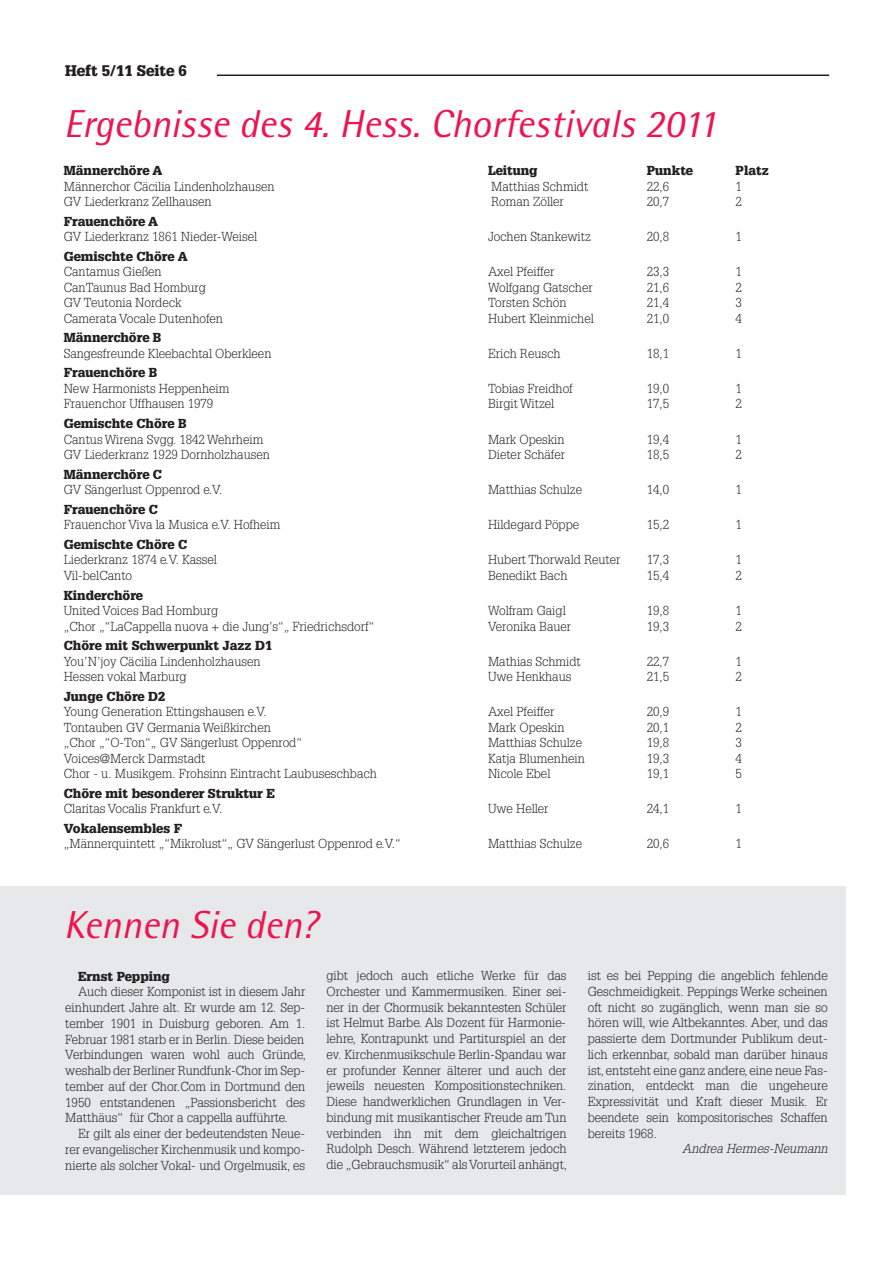
<style>
.page{position:relative;width:893px;height:1263px;background:#fff}
.page>*{position:absolute;margin:0;border:0;box-sizing:border-box;transform-origin:0 0}
.t1{font:italic 39px "Rotis Semi Sans";color:#ed1450}
.t2{font:900 15px "Glypha";color:#231f20}
.t3{font:300 12.75px/15.8px "Glypha";color:#231f20;text-align:justify}
.t4{font:900 12.75px "Glypha";color:#231f20}
.t5{font:italic 300 12.75px "Glypha";letter-spacing:.005em;color:#231f20}
</style>
<div class="page">
<hr style="left:217px;top:75px;width:612px;height:1px;background:#231f20">
<div style="left:0;top:886px;width:846px;height:309px;background:#e7e8e9"></div>
<p class="t2" style="left:65px;top:65px;width:123px">Heft 5/11 Seite 6</p>
<h1 class="t1" style="left:64px;top:111px;width:655px">Ergebnisse des 4. Hess. Chorfestivals 2011</h1>
<p class="t4" style="left:64px;top:166px;width:100px">Männerchöre A</p>
<p class="t4" style="left:488px;top:166px;width:51px">Leitung</p>
<p class="t4" style="left:647px;top:166px;width:48px">Punkte</p>
<p class="t4" style="left:736px;top:166px;width:35px">Platz</p>
<p class="t3" style="left:64px;top:179px;width:212px">Männerchor Cäcilia Lindenholzhausen</p>
<p class="t3" style="left:491px;top:179px;width:99px">Matthias Schmidt</p>
<p class="t3" style="left:647px;top:179px;width:24px">22,6</p>
<p class="t3" style="left:736px;top:179px;width:8px">1</p>
<p class="t3" style="left:64px;top:195px;width:149px">GV Liederkranz Zellhausen</p>
<p class="t3" style="left:491px;top:195px;width:74px">Roman Zöller</p>
<p class="t3" style="left:647px;top:195px;width:24px">20,7</p>
<p class="t3" style="left:736px;top:195px;width:8px">2</p>
<p class="t4" style="left:64px;top:216px;width:96px">Frauenchöre A</p>
<p class="t3" style="left:64px;top:230px;width:195px">GV Liederkranz 1861 Nieder-Weisel</p>
<p class="t3" style="left:488px;top:230px;width:105px">Jochen Stankewitz</p>
<p class="t3" style="left:647px;top:230px;width:24px">20,8</p>
<p class="t3" style="left:736px;top:230px;width:8px">1</p>
<p class="t4" style="left:64px;top:251px;width:125px">Gemischte Chöre A</p>
<p class="t3" style="left:64px;top:265px;width:99px">Cantamus Gießen</p>
<p class="t3" style="left:488px;top:265px;width:68px">Axel Pfeiffer</p>
<p class="t3" style="left:647px;top:265px;width:24px">23,3</p>
<p class="t3" style="left:736px;top:265px;width:8px">1</p>
<p class="t3" style="left:64px;top:280px;width:144px">CanTaunus Bad Homburg</p>
<p class="t3" style="left:488px;top:280px;width:106px">Wolfgang Gatscher</p>
<p class="t3" style="left:647px;top:280px;width:24px">21,6</p>
<p class="t3" style="left:736px;top:280px;width:8px">2</p>
<p class="t3" style="left:64px;top:296px;width:119px">GV Teutonia Nordeck</p>
<p class="t3" style="left:488px;top:296px;width:80px">Torsten Schön</p>
<p class="t3" style="left:647px;top:296px;width:24px">21,4</p>
<p class="t3" style="left:736px;top:296px;width:8px">3</p>
<p class="t3" style="left:64px;top:311px;width:161px">Camerata Vocale Dutenhofen</p>
<p class="t3" style="left:488px;top:311px;width:107px">Hubert Kleinmichel</p>
<p class="t3" style="left:647px;top:311px;width:24px">21,0</p>
<p class="t3" style="left:736px;top:311px;width:8px">4</p>
<p class="t4" style="left:64px;top:333px;width:99px">Männerchöre B</p>
<p class="t3" style="left:64px;top:346px;width:209px">Sangesfreunde Kleebachtal Oberkleen</p>
<p class="t3" style="left:488px;top:346px;width:74px">Erich Reusch</p>
<p class="t3" style="left:647px;top:346px;width:24px">18,1</p>
<p class="t3" style="left:736px;top:346px;width:8px">1</p>
<p class="t4" style="left:64px;top:368px;width:95px">Frauenchöre B</p>
<p class="t3" style="left:64px;top:382px;width:167px">New Harmonists Heppenheim</p>
<p class="t3" style="left:488px;top:382px;width:86px">Tobias Freidhof</p>
<p class="t3" style="left:647px;top:382px;width:24px">19,0</p>
<p class="t3" style="left:736px;top:382px;width:8px">1</p>
<p class="t3" style="left:64px;top:397px;width:151px">Frauenchor Uffhausen 1979</p>
<p class="t3" style="left:488px;top:397px;width:68px">Birgit Witzel</p>
<p class="t3" style="left:647px;top:397px;width:24px">17,5</p>
<p class="t3" style="left:736px;top:397px;width:8px">2</p>
<p class="t4" style="left:64px;top:419px;width:124px">Gemischte Chöre B</p>
<p class="t3" style="left:64px;top:432px;width:201px">Cantus Wirena Svgg. 1842 Wehrheim</p>
<p class="t3" style="left:488px;top:432px;width:78px">Mark Opeskin</p>
<p class="t3" style="left:647px;top:432px;width:24px">19,4</p>
<p class="t3" style="left:736px;top:432px;width:8px">1</p>
<p class="t3" style="left:64px;top:448px;width:208px">GV Liederkranz 1929 Dornholzhausen</p>
<p class="t3" style="left:488px;top:448px;width:79px">Dieter Schäfer</p>
<p class="t3" style="left:647px;top:448px;width:24px">18,5</p>
<p class="t3" style="left:736px;top:448px;width:8px">2</p>
<p class="t4" style="left:64px;top:469px;width:100px">Männerchöre C</p>
<p class="t3" style="left:64px;top:483px;width:160px">GV Sängerlust Oppenrod e.V.</p>
<p class="t3" style="left:488px;top:483px;width:96px">Matthias Schulze</p>
<p class="t3" style="left:647px;top:483px;width:24px">14,0</p>
<p class="t3" style="left:736px;top:483px;width:8px">1</p>
<p class="t4" style="left:64px;top:504px;width:96px">Frauenchöre C</p>
<p class="t3" style="left:64px;top:518px;width:218px">Frauenchor Viva la Musica e.V. Hofheim</p>
<p class="t3" style="left:488px;top:518px;width:93px">Hildegard Pöppe</p>
<p class="t3" style="left:647px;top:518px;width:24px">15,2</p>
<p class="t3" style="left:736px;top:518px;width:8px">1</p>
<p class="t4" style="left:64px;top:540px;width:125px">Gemischte Chöre C</p>
<p class="t3" style="left:64px;top:553px;width:155px">Liederkranz 1874 e.V. Kassel</p>
<p class="t3" style="left:488px;top:553px;width:134px">Hubert Thorwald Reuter</p>
<p class="t3" style="left:647px;top:553px;width:24px">17,3</p>
<p class="t3" style="left:736px;top:553px;width:8px">1</p>
<p class="t3" style="left:64px;top:568px;width:70px">Vil-belCanto</p>
<p class="t3" style="left:488px;top:568px;width:81px">Benedikt Bach</p>
<p class="t3" style="left:647px;top:568px;width:24px">15,4</p>
<p class="t3" style="left:736px;top:568px;width:8px">2</p>
<p class="t4" style="left:64px;top:590px;width:81px">Kinderchöre</p>
<p class="t3" style="left:64px;top:604px;width:156px">United Voices Bad Homburg</p>
<p class="t3" style="left:488px;top:604px;width:79px">Wolfram Gaigl</p>
<p class="t3" style="left:647px;top:604px;width:24px">19,8</p>
<p class="t3" style="left:736px;top:604px;width:8px">1</p>
<p class="t3" style="left:64px;top:619px;width:312px">„Chor „“LaCappella nuova + die Jung’s“„ Friedrichsdorf“</p>
<p class="t3" style="left:488px;top:619px;width:85px">Veronika Bauer</p>
<p class="t3" style="left:647px;top:619px;width:24px">19,3</p>
<p class="t3" style="left:736px;top:619px;width:8px">2</p>
<p class="t4" style="left:64px;top:641px;width:210px">Chöre mit Schwerpunkt Jazz D1</p>
<p class="t3" style="left:64px;top:654px;width:198px">You’N’joy Cäcilia Lindenholzhausen</p>
<p class="t3" style="left:488px;top:654px;width:94px">Mathias Schmidt</p>
<p class="t3" style="left:647px;top:654px;width:24px">22,7</p>
<p class="t3" style="left:736px;top:654px;width:8px">1</p>
<p class="t3" style="left:64px;top:670px;width:124px">Hessen vokal Marburg</p>
<p class="t3" style="left:488px;top:670px;width:85px">Uwe Henkhaus</p>
<p class="t3" style="left:647px;top:670px;width:24px">21,5</p>
<p class="t3" style="left:736px;top:670px;width:8px">2</p>
<p class="t4" style="left:64px;top:691px;width:103px">Junge Chöre D2</p>
<p class="t3" style="left:64px;top:705px;width:204px">Young Generation Ettingshausen e.V.</p>
<p class="t3" style="left:488px;top:705px;width:68px">Axel Pfeiffer</p>
<p class="t3" style="left:647px;top:705px;width:24px">20,9</p>
<p class="t3" style="left:736px;top:705px;width:8px">1</p>
<p class="t3" style="left:64px;top:720px;width:209px">Tontauben GV Germania Weißkirchen</p>
<p class="t3" style="left:488px;top:720px;width:78px">Mark Opeskin</p>
<p class="t3" style="left:647px;top:720px;width:24px">20,1</p>
<p class="t3" style="left:736px;top:720px;width:8px">2</p>
<p class="t3" style="left:64px;top:736px;width:240px">„Chor „“O-Ton“„ GV Sängerlust Oppenrod“</p>
<p class="t3" style="left:488px;top:736px;width:96px">Matthias Schulze</p>
<p class="t3" style="left:647px;top:736px;width:24px">19,8</p>
<p class="t3" style="left:736px;top:736px;width:8px">3</p>
<p class="t3" style="left:64px;top:751px;width:143px">Voices@Merck Darmstadt</p>
<p class="t3" style="left:488px;top:751px;width:98px">Katja Blumenhein</p>
<p class="t3" style="left:647px;top:751px;width:24px">19,3</p>
<p class="t3" style="left:736px;top:751px;width:8px">4</p>
<p class="t3" style="left:64px;top:767px;width:315px">Chor - u. Musikgem. Frohsinn Eintracht Laubuseschbach</p>
<p class="t3" style="left:488px;top:767px;width:64px">Nicole Ebel</p>
<p class="t3" style="left:647px;top:767px;width:24px">19,1</p>
<p class="t3" style="left:736px;top:767px;width:8px">5</p>
<p class="t4" style="left:64px;top:788px;width:213px">Chöre mit besonderer Struktur E</p>
<p class="t3" style="left:64px;top:802px;width:160px">Claritas Vocalis Frankfurt e.V.</p>
<p class="t3" style="left:488px;top:802px;width:62px">Uwe Heller</p>
<p class="t3" style="left:647px;top:802px;width:24px">24,1</p>
<p class="t3" style="left:736px;top:802px;width:8px">1</p>
<p class="t4" style="left:64px;top:823px;width:120px">Vokalensembles F</p>
<p class="t3" style="left:64px;top:837px;width:338px">„Männerquintett „“Mikrolust“„ GV Sängerlust Oppenrod e.V.“</p>
<p class="t3" style="left:488px;top:837px;width:96px">Matthias Schulze</p>
<p class="t3" style="left:647px;top:837px;width:24px">20,6</p>
<p class="t3" style="left:736px;top:837px;width:8px">1</p>
<h1 class="t1" style="left:64px;top:911px;width:255px">Kennen Sie den?</h1>
<p class="t4" style="left:78px;top:971px;width:94px">Ernst Pepping</p>
<p class="t3" style="left:65px;top:985px;width:242px;text-align:left;text-indent:13px">Auch dieser Komponist ist in diesem Jahr einhundert Jahre alt. Er wurde am 12. Sep&shy;tember 1901 in Duisburg geboren. Am 1.<br>Februar 1981 starb er in Berlin. Diese beiden Verbindungen waren wohl auch Gründe, weshalb der Berliner Rundfunk-Chor im Sep&shy;tember auf der Chor.Com in Dortmund den 1950 entstandenen „Passionsbericht des Matthäus“ für Chor a cappella aufführte.</p>
<p class="t3" style="left:65px;top:1127px;width:241px;text-indent:13px">Er gilt als einer der bedeutendsten Neue&shy;rer evangelischer Kirchenmusik und kompo&shy;nierte als solcher Vokal- und Orgelmusik, es</p>
<p class="t3" style="left:326px;top:969px;width:242px">gibt jedoch auch etliche Werke für das Orchester und Kammermusiken. Einer sei&shy;ner in der Chormusik bekanntesten Schüler ist Helmut Barbe. Als Dozent für Harmonie&shy;lehre, Kontrapunkt und Partiturspiel an der ev. Kirchenmusikschule Berlin-Spandau war er profunder Kenner älterer und auch der jeweils neuesten Kompositionstechniken.<br>Diese handwerklichen Grundlagen in Ver&shy;bindung mit musikantischer Freude am Tun verbinden ihn mit dem gleichaltrigen Rudolph Desch. Während letzterem jedoch die „Gebrauchsmusik“ alsVorurteil anhängt,</p>
<p class="t3" style="left:588px;top:969px;width:241px">ist es bei Pepping die angeblich fehlende Geschmeidigkeit. Peppings Werke scheinen oft nicht so zugänglich, wenn man sie so hören will, wie Altbekanntes. Aber, und das passierte dem Dortmunder Publikum deut&shy;lich erkennbar, sobald man darüber hinaus ist, entsteht eine ganz andere, eine neue Fas&shy;zination, entdeckt man die ungeheure Expressivität und Kraft dieser Musik. Er beendete sein kompositorisches Schaffen bereits 1968.</p>
<p class="t5" style="left:682px;top:1144px;width:147px">Andrea Hermes-Neumann</p>
</div>
